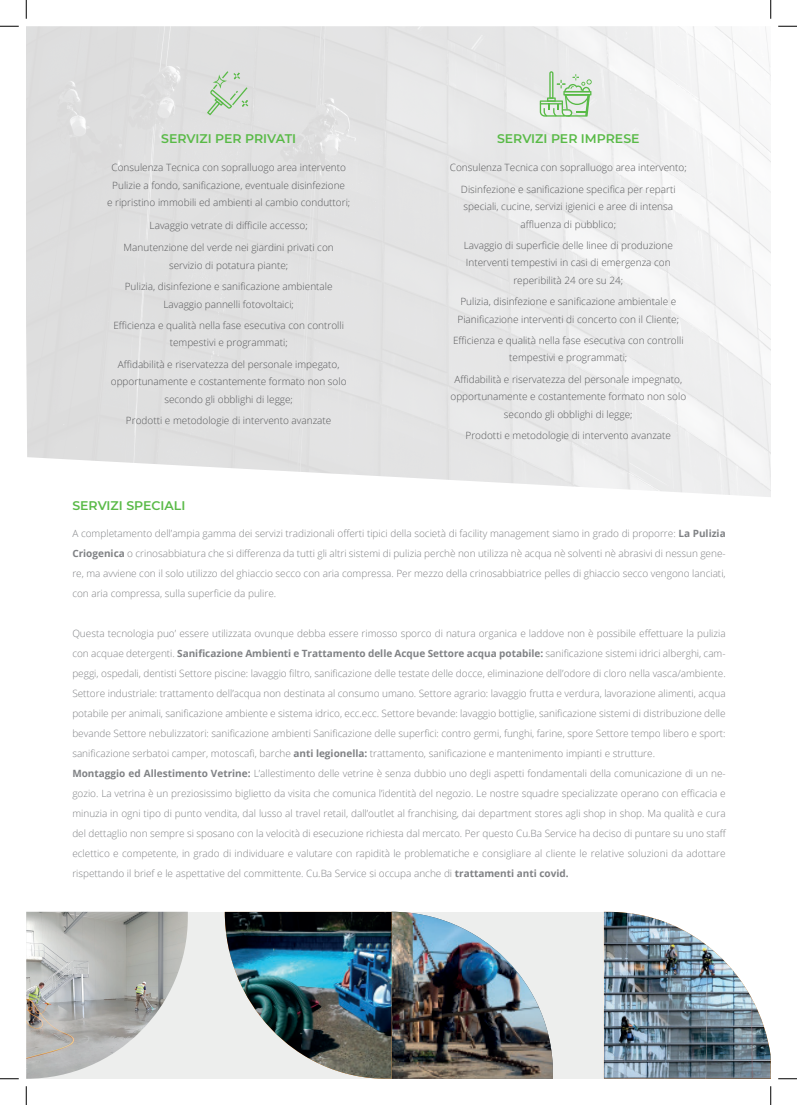
<style>
.page{position:relative;width:797px;height:1105px;background:#fff}
.page>*{position:absolute;margin:0;border:0;box-sizing:border-box;transform-origin:0 0}
.t1{font:600 12.5px "Montserrat";color:#59ba47}
.t2{font:300 10px/20px "Open Sans";color:#808285;text-align:justify}
.t3{font:300 10px/17.5px "Open Sans";color:#57585a;text-align:center}
.s1{font-weight:700}
</style>
<div class="page">
<img style="left:26px;top:26px;width:744px;height:471px">
<div style="left:26px;top:912px;width:576px;height:167px;background:#edeeed"></div>
<img style="left:26px;top:912px;width:162px;height:167px">
<img style="left:604px;top:912px;width:166px;height:167px">
<img style="left:225px;top:912px;width:328px;height:167px">
<svg style="left:540px;top:71px;width:51px;height:46px;background:#c3ddbf"></svg>
<svg style="left:207px;top:71px;width:41px;height:44px;background:#ccdaca"></svg>
<svg style="left:0;top:25px;width:19px;height:2px"></svg>
<svg style="left:778px;top:25px;width:19px;height:2px"></svg>
<svg style="left:0;top:1078px;width:19px;height:1px"></svg>
<svg style="left:778px;top:1078px;width:19px;height:1px"></svg>
<svg style="left:25px;top:0;width:2px;height:19px"></svg>
<svg style="left:25px;top:1086px;width:2px;height:19px"></svg>
<svg style="left:770px;top:0;width:1px;height:19px"></svg>
<svg style="left:770px;top:1086px;width:1px;height:19px"></svg>
<p class="t1" style="left:161px;top:129px;width:137px">SERVIZI PER PRIVATI</p>
<p class="t1" style="left:497px;top:129px;width:144px">SERVIZI PER IMPRESE</p>
<p class="t3" style="left:107px;top:159px;width:245px">Consulenza Tecnica con sopralluogo area intervento<br>Pulizie a fondo, sanificazione, eventuale disinfezione<br>e ripristino immobili ed ambienti al cambio conduttori;</p>
<p class="t3" style="left:150px;top:216px;width:160px">Lavaggio vetrate di difficile accesso;</p>
<p class="t3" style="left:124px;top:239px;width:212px">Manutenzione del verde nei giardini privati con servizio di potatura piante;</p>
<p class="t3" style="left:125px;top:277px;width:209px">Pulizia, disinfezione e sanificazione ambientale<br>Lavaggio pannelli fotovoltaici;</p>
<p class="t3" style="left:113px;top:316px;width:232px">Efficienza e qualità nella fase esecutiva con controlli tempestivi e programmati;</p>
<p class="t3" style="left:111px;top:355px;width:237px">Affidabilità e riservatezza del personale impegato, opportunamente e costantemente formato non solo secondo gli obblighi di legge;</p>
<p class="t3" style="left:126px;top:411px;width:207px">Prodotti e metodologie di intervento avanzate</p>
<p class="t1" style="left:72px;top:496px;width:115px">SERVIZI SPECIALI</p>
<p class="t3" style="left:450px;top:157px;width:238px;line-height:21.2px">Consulenza Tecnica con sopralluogo area intervento;<br>Disinfezione e sanificazione specifica per reparti</p>
<p class="t3" style="left:463px;top:197px;width:211px">speciali, cucine, servizi igienici e aree di intensa affluenza di pubblico;</p>
<p class="t3" style="left:463px;top:236px;width:211px">Lavaggio di superficie delle linee di produzione<br>Interventi tempestivi in casi di emergenza con reperibilità 24 ore su 24;</p>
<p class="t3" style="left:457px;top:292px;width:223px;text-align:left">Pulizia, disinfezione e sanificazione ambientale e<br>Pianificazione interventi di concerto con il Cliente;</p>
<p class="t3" style="left:453px;top:331px;width:232px">Efficienza e qualità nella fase esecutiva con controlli tempestivi e programmati;</p>
<p class="t3" style="left:450px;top:370px;width:237px">Affidabilità e riservatezza del personale impegnato, opportunamente e costantemente formato non solo secondo gli obblighi di legge;</p>
<p class="t3" style="left:465px;top:426px;width:207px">Prodotti e metodologie di intervento avanzate</p>
<p class="t2" style="left:72px;top:523px;width:655px">A completamento dell’ampia gamma dei servizi tradizionali offerti tipici della società di facility management siamo in grado di proporre: <span class="s1">La Pulizia Criogenica</span> o crinosabbiatura che si differenza da tutti gli altri sistemi di pulizia perchè non utilizza nè acqua nè solventi nè abrasivi di nessun gene&shy;re, ma avviene con il solo utilizzo del ghiaccio secco con aria compressa. Per mezzo della crinosabbiatrice pelles di ghiaccio secco vengono lanciati, con aria compressa, sulla superficie da pulire.</p>
<p class="t2" style="left:72px;top:623px;width:655px;text-align:left">Questa tecnologia puo’ essere utilizzata ovunque debba essere rimosso sporco di natura organica e laddove non è possibile effettuare la pulizia con acquae detergenti. <span class="s1">Sanificazione Ambienti e Trattamento delle Acque Settore acqua potabile:</span> sanificazione sistemi idrici alberghi, cam&shy;peggi, ospedali, dentisti Settore piscine: lavaggio filtro, sanificazione delle testate delle docce, eliminazione dell’odore di cloro nella vasca/ambiente.<br>Settore industriale: trattamento dell’acqua non destinata al consumo umano. Settore agrario: lavaggio frutta e verdura, lavorazione alimenti, acqua potabile per animali, sanificazione ambiente e sistema idrico, ecc.ecc. Settore bevande: lavaggio bottiglie, sanificazione sistemi di distribuzione delle bevande Settore nebulizzatori: sanificazione ambienti Sanificazione delle superfici: contro germi, funghi, farine, spore Settore tempo libero e sport: sanificazione serbatoi camper, motoscafi, barche <span class="s1">anti legionella:</span> trattamento, sanificazione e mantenimento impianti e strutture.<br><span class="s1">Montaggio ed Allestimento Vetrine:</span> L’allestimento delle vetrine è senza dubbio uno degli aspetti fondamentali della comunicazione di un ne&shy;gozio. La vetrina è un preziosissimo biglietto da visita che comunica l’identità del negozio. Le nostre squadre specializzate operano con efficacia e minuzia in ogni tipo di punto vendita, dal lusso al travel retail, dall’outlet al franchising, dai department stores agli shop in shop. Ma qualità e cura del dettaglio non sempre si sposano con la velocità di esecuzione richiesta dal mercato. Per questo Cu.Ba Service ha deciso di puntare su uno staff eclettico e competente, in grado di individuare e valutare con rapidità le problematiche e consigliare al cliente le relative soluzioni da adottare rispettando il brief e le aspettative del committente. Cu.Ba Service si occupa anche di <span class="s1">trattamenti anti covid.</span></p>
</div>
